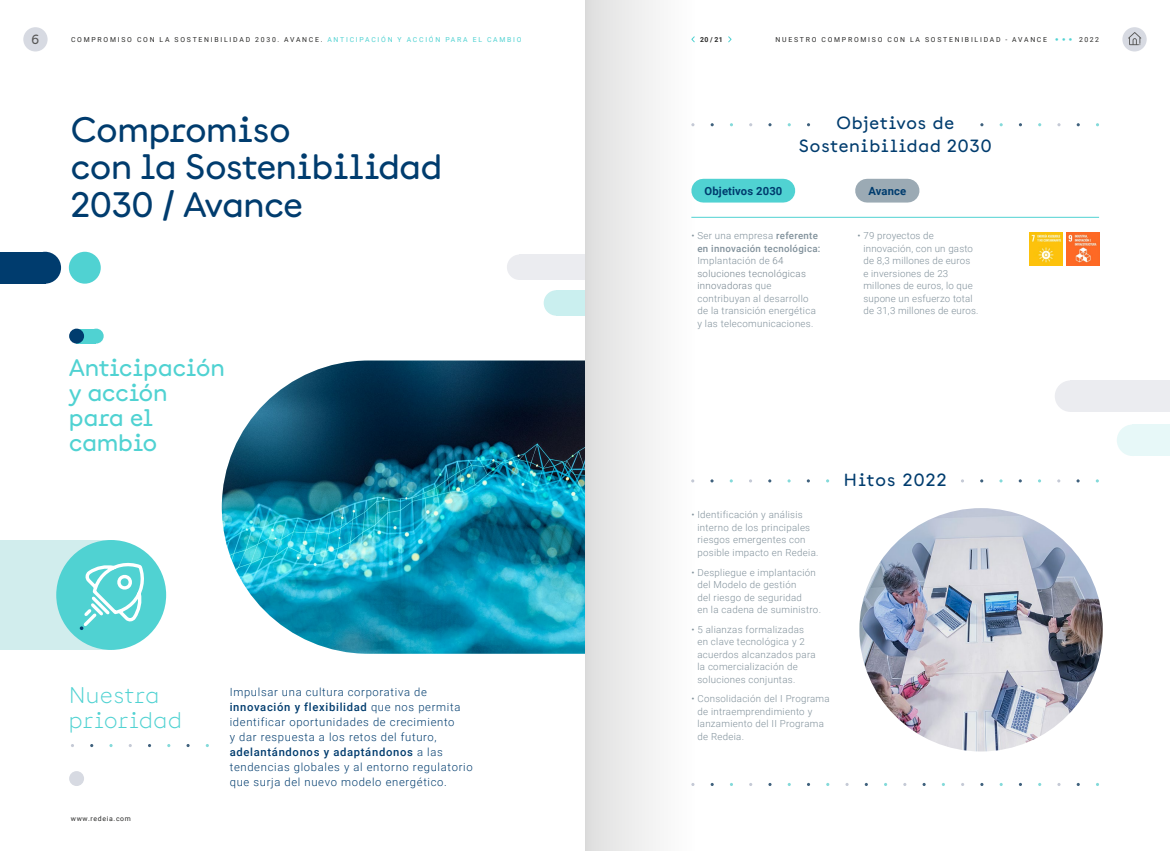
<style>
.page{position:relative;width:1170px;height:851px;background:#fff}
.page>*{position:absolute;margin:0;border:0;box-sizing:border-box;transform-origin:0 0}
.t1{font:500 35px/37.5px "Documan";color:#003c6e}
.t2{font:500 23.75px/25px "Documan";letter-spacing:.01em;color:#50d2d2}
.t3{font:300 22.5px/25px "Documan";letter-spacing:.04em;color:#50d2d2}
.t4{font:500 17.5px/22.5px "Documan";letter-spacing:.06em;color:#003c6e;text-align:center}
.t5{font:500 13.12px "Documan";color:#575756}
.t6{font:300 11.25px/15px "Roboto";letter-spacing:.06em;color:#003c6e}
.t7{font:700 11.25px "Roboto";letter-spacing:.01em;color:#003c6e}
.t8{font:300 9.75px/12.5px "Roboto";letter-spacing:.03em;color:#81919b}
.t9{font:6.88px "Roboto";letter-spacing:.255em;color:#282827}
.t10{font:6.88px "Roboto";letter-spacing:.1em;color:#282827}
.t11{font:700 6.88px "Roboto";color:#282827}
.s1{color:#50d2d2}
.s2{font-family:"Documan";font-weight:300;font-size:10px;color:#50d2d2}
.s3{font-weight:500}
.s4{color:#76858f}
</style>
<div class="page">
<div style="left:1122px;top:27px;width:24px;height:24px;background:#d7dae2;border-radius:50%"></div>
<svg style="left:1128px;top:32px;width:13px;height:13px"></svg>
<hr style="left:691px;top:217px;width:407px;height:1px;background:#50d2d2">
<div style="left:867px;top:179px;width:40px;height:23px;background:#9baab4"></div>
<div style="left:703px;top:179px;width:80px;height:23px;background:#50d2d2"></div>
<div style="left:23px;top:27px;width:25px;height:24px;background:#d7dae2;border-radius:50%"></div>
<svg style="left:728px;top:36px;width:4px;height:7px"></svg>
<div style="left:507px;top:254px;width:25px;height:26px;background:#ebecf0;border-radius:50%"></div>
<div style="left:519px;top:254px;width:66px;height:26px;background:#ebecf0"></div>
<div style="left:543px;top:290px;width:26px;height:25px;background:#caefef;border-radius:50%"></div>
<div style="left:556px;top:290px;width:29px;height:25px;background:#caefef"></div>
<img style="left:222px;top:360px;width:363px;height:293px">
<div style="left:585px;top:0;width:109px;height:850px;background:linear-gradient(to right,#dfdfdf,#fff)"></div>
<div style="left:89px;top:328px;width:15px;height:15px;background:#50d2d2;border-radius:50%"></div>
<div style="left:77px;top:328px;width:19px;height:15px;background:#50d2d2"></div>
<div style="left:69px;top:328px;width:15px;height:15px;background:#003c6e;border-radius:50%"></div>
<div style="left:29px;top:252px;width:32px;height:31px;background:#003c6e;border-radius:50%"></div>
<div style="left:0;top:252px;width:45px;height:31px;background:#003c6e"></div>
<div style="left:69px;top:252px;width:32px;height:31px;background:#50d2d2;border-radius:50%"></div>
<img style="left:1029px;top:233px;width:33px;height:32px">
<img style="left:1066px;top:233px;width:32px;height:32px">
<div style="left:1054px;top:380px;width:32px;height:32px;background:#ebecf0;border-radius:50%"></div>
<div style="left:1070px;top:380px;width:99px;height:32px;background:#ebecf0"></div>
<div style="left:1116px;top:424px;width:32px;height:32px;background:#e7f8f8;border-radius:50%"></div>
<div style="left:1132px;top:424px;width:37px;height:32px;background:#e7f8f8"></div>
<img style="left:859px;top:508px;width:243px;height:243px;border-radius:122px">
<div style="left:0;top:540px;width:111px;height:109px;background:#d1eded"></div>
<div style="left:56px;top:540px;width:110px;height:109px;background:#50d2d2;border-radius:50%"></div>
<svg style="left:80px;top:562px;width:64px;height:68px"></svg>
<svg style="left:109px;top:744px;width:4px;height:3px"></svg>
<svg style="left:186px;top:744px;width:4px;height:3px"></svg>
<div style="left:69px;top:771px;width:15px;height:14px;background:#d7dae2;border-radius:50%"></div>
<h3 class="t5" style="left:32px;top:28px;width:9px">6</h3>
<p class="t9" style="left:71px;top:34px;width:452px">COMPROMISO CON LA SOSTENIBILIDAD 2030. AVANCE. <span class="s1">ANTICIPACIÓN Y ACCIÓN PARA EL CAMBIO</span></p>
<p class="t11" style="left:700px;top:34px;width:24px">20 / 21</p>
<p class="t9" style="left:775px;top:34px;width:325px">NUESTRO COMPROMISO CON LA SOSTENIBILIDAD - AVANCE <span class="s2">• • •</span> 2022</p>
<h1 class="t1" style="left:71px;top:105px;width:372px">Compromiso<br>con la Sostenibilidad<br>2030 / Avance</h1>
<h3 class="t4" style="left:798px;top:109px;width:194px">Objetivos de<br>Sostenibilidad 2030</h3>
<p class="t7" style="left:704px;top:183px;width:79px">Objetivos 2030</p>
<p class="t7" style="left:868px;top:183px;width:39px">Avance</p>
<p class="t8" style="left:863px;top:229px;width:116px;text-indent:-6px">• 79 proyectos de innovación, con un gasto de 8,3 millones de euros<br>e inversiones de 23 millones de euros, lo que supone un esfuerzo total de 31,3 millones de euros.</p>
<p class="t8" style="left:697px;top:229px;width:124px;text-indent:-6px">• Ser una empresa <span class="s3">referente en innovación tecnológica:<br></span>Implantación de <span class="s4">64 soluciones tecnológicas innovadoras</span> que contribuyan al desarrollo de la transición energética y las telecomunicaciones.</p>
<h2 class="t2" style="left:69px;top:351px;width:157px">Anticipación y acción para el cambio</h2>
<h3 class="t3" style="left:69px;top:679px;width:114px">Nuestra prioridad</h3>
<p class="t10" style="left:71px;top:813px;width:62px">www.redeia.com</p>
<p class="t6" style="left:230px;top:684px;width:244px">Impulsar una cultura corporativa de <span class="s3">innovación y flexibilidad</span> que nos permita identificar oportunidades de crecimiento<br>y dar respuesta a los retos del futuro, <span class="s3">adelantándonos y adaptándonos</span> a las tendencias globales y al entorno regulatorio que surja del nuevo modelo energético.</p>
<p class="t8" style="left:697px;top:508px;width:123px;text-indent:-6px">• Identificación y análisis interno de los principales riesgos emergentes con posible impacto en Redeia.</p>
<p class="t8" style="left:697px;top:565px;width:125px;text-indent:-6px">• Despliegue e implantación del Modelo de gestión<br>del riesgo de seguridad<br>en la cadena de suministro.</p>
<p class="t8" style="left:697px;top:622px;width:120px;text-indent:-6px">• 5 alianzas formalizadas en clave tecnológica y 2 acuerdos alcanzados para la comercialización de soluciones conjuntas.</p>
<p class="t8" style="left:697px;top:692px;width:134px;text-indent:-6px">• Consolidación del I Programa de intraemprendimiento y lanzamiento del II Programa de Redeia.</p>
<h3 class="t4" style="left:843px;top:465px;width:104px">Hitos 2022</h3>
</div>
